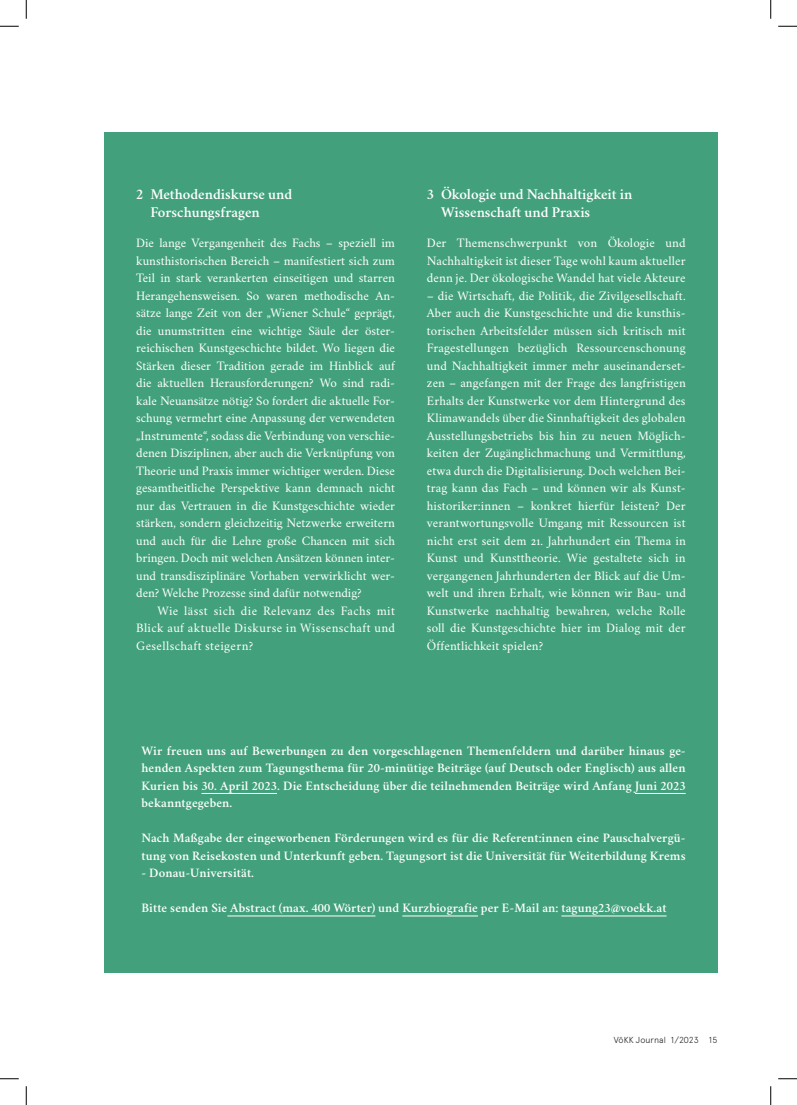
<style>
.page{position:relative;width:797px;height:1105px;background:#fff}
.page>*{position:absolute;margin:0;border:0;box-sizing:border-box;transform-origin:0 0}
.t1{font:600 15px/17.5px "Crimson";color:#fff}
.t2{font:13px/17.5px "Crimson";letter-spacing:.01em;color:#fff;text-align:justify}
.t3{font:600 13px/17.5px "Crimson";letter-spacing:.01em;color:#fff;text-align:justify}
.t4{font:300 8.75px "Apercu Pro";letter-spacing:.01em;color:#231f20}
</style>
<div class="page">
<div style="left:104px;top:133px;width:613px;height:840px;background:#42a17c"></div>
<hr style="left:201px;top:793px;width:76px;height:1px;background:#fff">
<hr style="left:635px;top:793px;width:50px;height:1px;background:#fff">
<hr style="left:227px;top:915px;width:148px;height:1px;background:#fff">
<hr style="left:402px;top:915px;width:76px;height:1px;background:#fff">
<hr style="left:561px;top:915px;width:105px;height:1px;background:#fff">
<svg style="left:0;top:25px;width:19px;height:2px"></svg>
<svg style="left:778px;top:25px;width:19px;height:2px"></svg>
<svg style="left:0;top:1078px;width:19px;height:1px"></svg>
<svg style="left:778px;top:1078px;width:19px;height:1px"></svg>
<svg style="left:25px;top:0;width:2px;height:19px"></svg>
<svg style="left:25px;top:1086px;width:2px;height:19px"></svg>
<svg style="left:770px;top:0;width:1px;height:19px"></svg>
<svg style="left:770px;top:1086px;width:1px;height:19px"></svg>
<p class="t1" style="left:150px;top:185px;width:143px;text-indent:-14px">2 Methodendiskurse und<br>Forschungsfragen</p>
<p class="t2" style="left:136px;top:233px;width:260px">Die lange Vergangenheit des Fachs – speziell im kunsthistorischen Bereich – manifestiert sich zum Teil in stark verankerten einseitigen und starren Herangehensweisen. So waren methodische An&shy;sätze lange Zeit von der „Wiener Schule“ geprägt, die unumstritten eine wichtige Säule der öster&shy;reichischen Kunstgeschichte bildet. Wo liegen die Stärken dieser Tradition gerade im Hinblick auf die aktuellen Herausforderungen? Wo sind radi&shy;kale Neuansätze nötig? So fordert die aktuelle For&shy;schung vermehrt eine Anpassung der verwendeten „Instrumente“, sodass die Verbindung von verschie&shy;denen Disziplinen, aber auch die Verknüpfung von Theorie und Praxis immer wichtiger werden. Diese gesamtheitliche Perspektive kann demnach nicht nur das Vertrauen in die Kunstgeschichte wieder stärken, sondern gleichzeitig Netzwerke erweitern und auch für die Lehre große Chancen mit sich bringen. Doch mit welchen Ansätzen können inter&shy;und transdisziplinäre Vorhaben verwirklicht wer&shy;den? Welche Prozesse sind dafür notwendig?</p>
<p class="t2" style="left:136px;top:600px;width:260px;text-indent:21px">Wie lässt sich die Relevanz des Fachs mit Blick auf aktuelle Diskurse in Wissenschaft und Gesellschaft steigern?</p>
<p class="t1" style="left:441px;top:185px;width:193px;text-indent:-14px">3 Ökologie und Nachhaltigkeit in<br>Wissenschaft und Praxis</p>
<p class="t2" style="left:427px;top:233px;width:260px">Der Themenschwerpunkt von Ökologie und Nachhaltigkeit ist dieser Tage wohl kaum aktueller denn je. Der ökologische Wandel hat viele Akteure</p>
<p class="t2" style="left:427px;top:285px;width:260px">– die Wirtschaft, die Politik, die Zivilgesellschaft.<br>Aber auch die Kunstgeschichte und die kunsthis&shy;torischen Arbeitsfelder müssen sich kritisch mit Fragestellungen bezüglich Ressourcenschonung und Nachhaltigkeit immer mehr auseinanderset&shy;zen – angefangen mit der Frage des langfristigen Erhalts der Kunstwerke vor dem Hintergrund des Klimawandels über die Sinnhaftigkeit des globalen Ausstellungsbetriebs bis hin zu neuen Möglich&shy;keiten der Zugänglichmachung und Vermittlung, etwa durch die Digitalisierung. Doch welchen Bei&shy;trag kann das Fach – und können wir als Kunst&shy;historiker:innen – konkret hierfür leisten? Der verantwortungsvolle Umgang mit Ressourcen ist nicht erst seit dem 21. Jahrhundert ein Thema in Kunst und Kunsttheorie. Wie gestaltete sich in vergangenen Jahrhunderten der Blick auf die Um&shy;welt und ihren Erhalt, wie können wir Bau- und Kunstwerke nachhaltig bewahren, welche Rolle soll die Kunstgeschichte hier im Dialog mit der Öffentlichkeit spielen?</p>
<p class="t3" style="left:141px;top:741px;width:545px">Wir freuen uns auf Bewerbungen zu den vorgeschlagenen Themenfeldern und darüber hinaus ge&shy;henden Aspekten zum Tagungsthema für 20-minütige Beiträge (auf Deutsch oder Englisch) aus allen Kurien bis 30. April 2023. Die Entscheidung über die teilnehmenden Beiträge wird Anfang Juni 2023 bekanntgegeben.</p>
<p class="t3" style="left:141px;top:828px;width:545px">Nach Maßgabe der eingeworbenen Förderungen wird es für die Referent:innen eine Pauschalvergü&shy;tung von Reisekosten und Unterkunft geben. Tagungsort ist die Universität für Weiterbildung Krems</p>
<p class="t3" style="left:141px;top:863px;width:114px">- Donau-Universität.</p>
<p class="t3" style="left:141px;top:898px;width:526px">Bitte senden Sie Abstract (max. 400 Wörter) und Kurzbiografie per E-Mail an: tagung23@voekk.at</p>
<p class="t4" style="left:613px;top:1034px;width:105px">VöKK Journal 1/2023 15</p>
</div>
